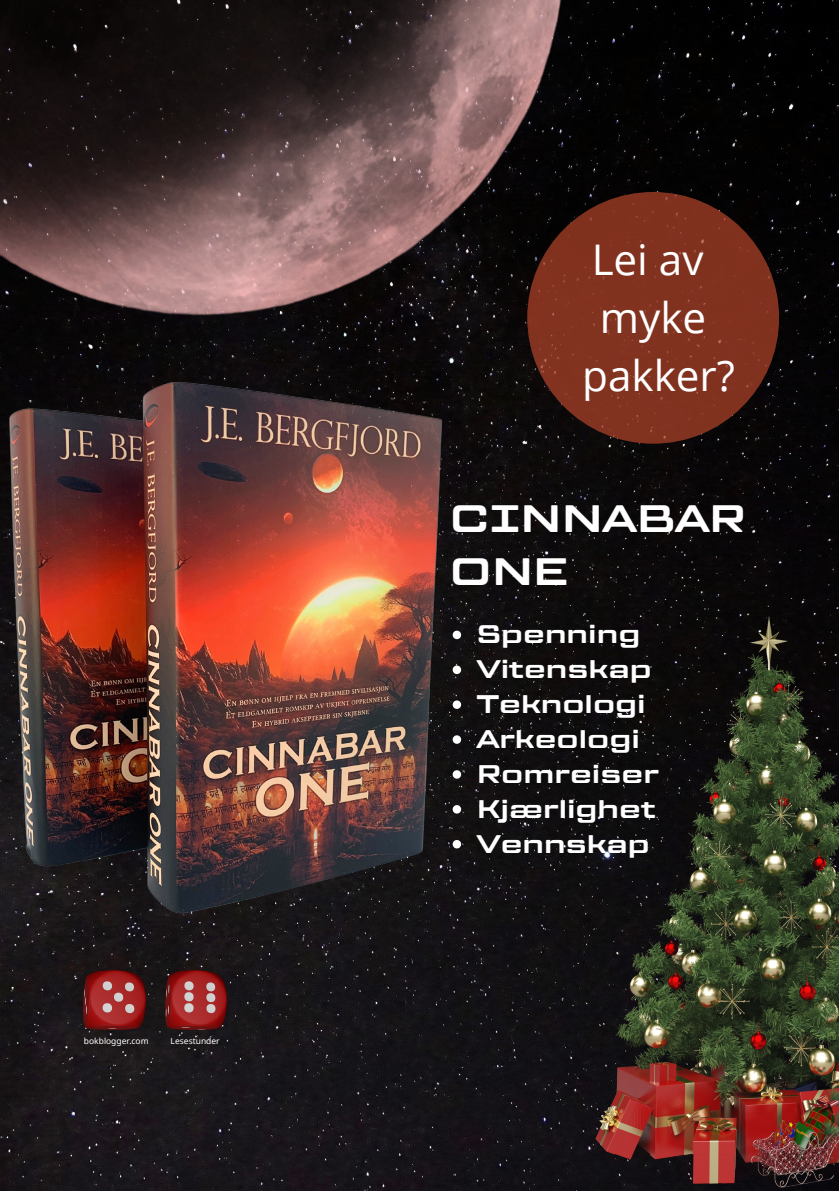
<style>
.page{position:relative;width:839px;height:1191px;background:#fff}
.page>*{position:absolute;margin:0;border:0;box-sizing:border-box;transform-origin:0 0}
.t1{font:42.2px "Open Sans";color:#fff}
.t2{font:700 38px "TT Lakes Neue Exp";color:#fff}
.t3{font:700 25.4px "TT Lakes Neue Exp";color:#fff}
.t4{font:8.4px "Noto Sans";color:#fff}
.s1{font-family:"Ariana"}
</style>
<div class="page">
<img style="left:0;top:0;width:838px;height:1191px">
<img style="left:0;top:497px;width:530px;height:445px">
<img style="left:0;top:0;width:736px;height:497px">
<img style="left:530px;top:617px;width:308px;height:571px">
<img style="left:84px;top:971px;width:61px;height:59px">
<img style="left:165px;top:971px;width:62px;height:59px">
<div style="left:527px;top:192px;width:252px;height:252px;background:#81321f;border-radius:50%"></div>
<svg style="left:452px;top:631px;width:9px;height:8px"></svg>
<svg style="left:452px;top:666px;width:9px;height:8px"></svg>
<svg style="left:452px;top:700px;width:9px;height:9px"></svg>
<svg style="left:452px;top:735px;width:9px;height:9px"></svg>
<svg style="left:452px;top:770px;width:9px;height:9px"></svg>
<svg style="left:452px;top:805px;width:9px;height:9px"></svg>
<svg style="left:452px;top:840px;width:9px;height:8px"></svg>
<p class="t4" style="left:84px;top:1035px;width:66px">bokblogger<span class="s1">.</span>com</p>
<p class="t4" style="left:171px;top:1035px;width:51px">Lesestunder</p>
<p class="t1" style="left:591px;top:230px;width:113px">Lei av</p>
<p class="t1" style="left:600px;top:288px;width:108px">myke</p>
<p class="t1" style="left:582px;top:346px;width:154px">pakker?</p>
<p class="t2" style="left:449px;top:493px;width:298px">CINNABAR</p>
<p class="t2" style="left:449px;top:545px;width:120px">ONE</p>
<p class="t3" style="left:477px;top:617px;width:165px">Spenning</p>
<p class="t3" style="left:477px;top:652px;width:176px">Vitenskap</p>
<p class="t3" style="left:477px;top:686px;width:170px">Teknologi</p>
<p class="t3" style="left:477px;top:721px;width:165px">Arkeologi</p>
<p class="t3" style="left:477px;top:756px;width:184px">Romreiser</p>
<p class="t3" style="left:477px;top:791px;width:180px">Kjærlighet</p>
<p class="t3" style="left:477px;top:826px;width:175px">Vennskap</p>
</div>
